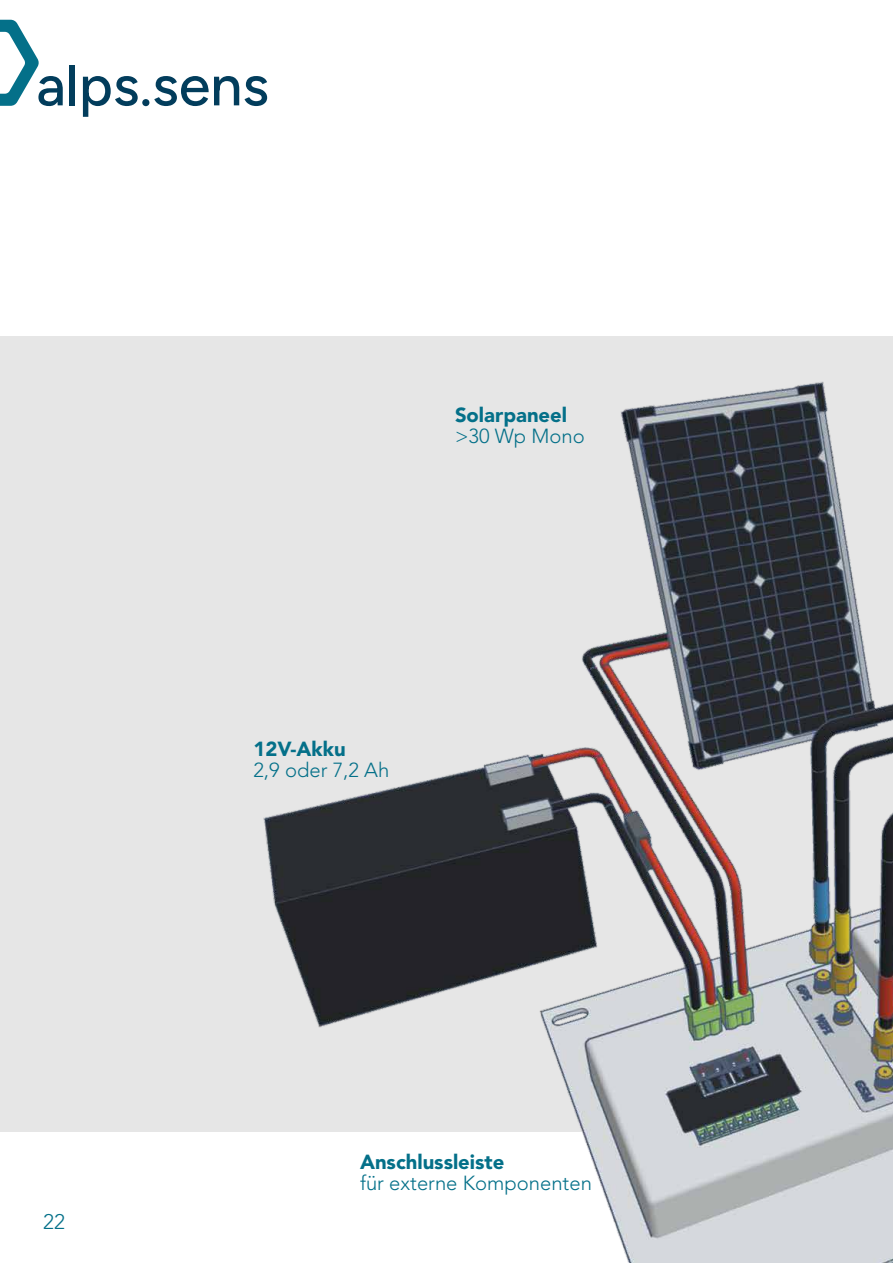
<style>
.page{position:relative;width:893px;height:1263px;background:#fff}
.page>*{position:absolute;margin:0;border:0;box-sizing:border-box;transform-origin:0 0}
.t1{font:300 21px "Avenir";color:#047089}
.t2{font:300 20.25px "Avenir";color:#047089}
.t3{font:900 20.25px "Avenir";color:#047089}
</style>
<div class="page">
<div style="left:0;top:336px;width:893px;height:795px;background:#e6e6e6"></div>
<img style="left:223px;top:381px;width:670px;height:882px">
<svg style="left:0;top:20px;width:63px;height:86px"></svg>
<div style="left:70px;top:65px;width:5px;height:40px;background:#023d5c"></div>
<svg style="left:83px;top:76px;width:156px;height:41px"></svg>
<svg style="left:245px;top:76px;width:22px;height:30px"></svg>
<p class="t1" style="left:43px;top:1206px;width:23px">22</p>
<p class="t3" style="left:455px;top:400px;width:114px">Solarpaneel</p>
<p class="t2" style="left:455px;top:421px;width:131px">&gt;30 Wp Mono</p>
<p class="t3" style="left:253px;top:733px;width:94px">12V-Akku</p>
<p class="t2" style="left:253px;top:754px;width:137px">2,9 oder 7,2 Ah</p>
<p class="t3" style="left:360px;top:1147px;width:146px">Anschlussleiste</p>
<p class="t2" style="left:360px;top:1168px;width:233px">für externe Komponenten</p>
</div>
